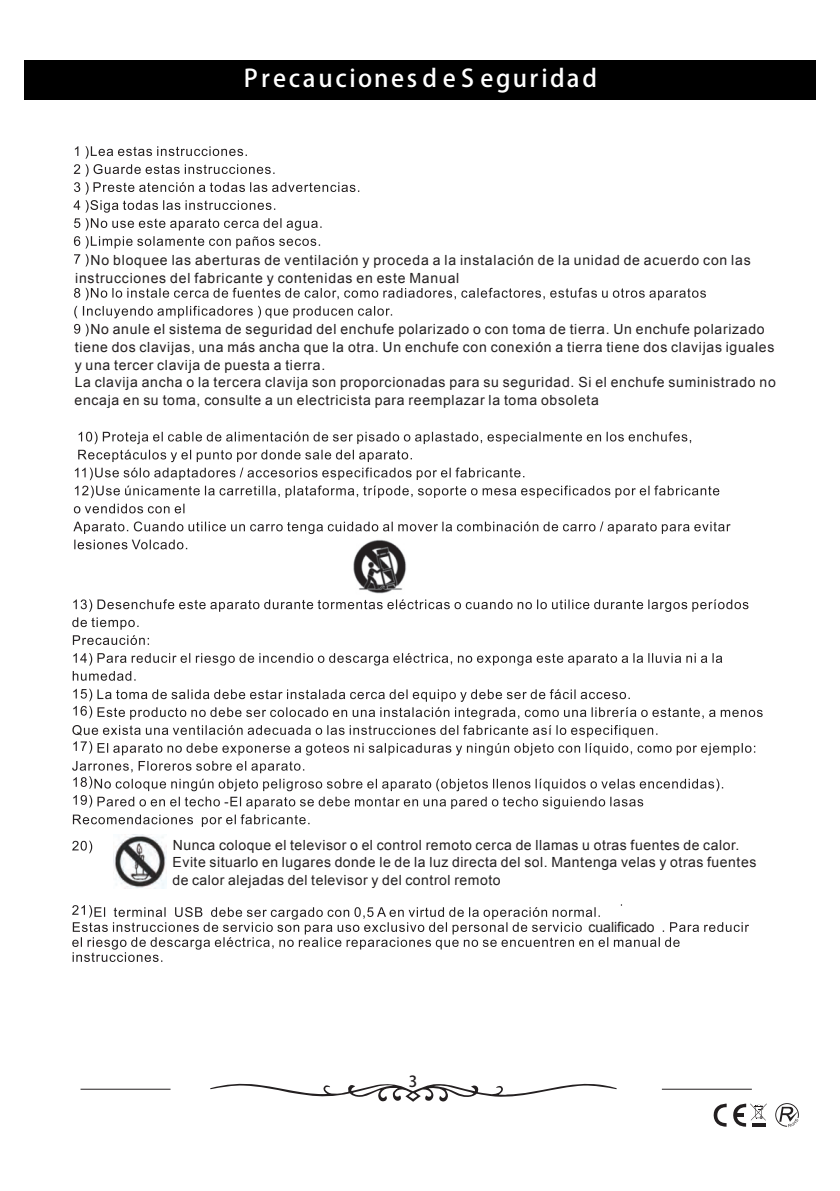
<style>
.page{position:relative;width:840px;height:1191px;background:#fff}
.page>*{position:absolute;margin:0;border:0;box-sizing:border-box;transform-origin:0 0}
.t1{font:700 24px "Tahoma";letter-spacing:.11em;color:#fff}
.t2{font:italic 15.2px "Arial";color:#231f20}
.t3{font:14px/17.8px "Arial";letter-spacing:.05em;color:#231f20}
.t4{font:14px "Arial";color:#231f20}
</style>
<div class="page">
<div style="left:24px;top:60px;width:791px;height:40px;background:#000"></div>
<svg style="left:210px;top:1083px;width:406px;height:18px"></svg>
<hr style="left:80px;top:1088px;width:90px;height:1px;background:#231f20">
<hr style="left:661px;top:1088px;width:90px;height:1px;background:#231f20">
<svg style="left:775px;top:1103px;width:23px;height:24px"></svg>
<hr style="left:751px;top:1123px;width:13px;height:4px;background:#231f20">
<svg style="left:713px;top:1103px;width:53px;height:23px"></svg>
<img style="left:113px;top:853px;width:54px;height:35px">
<img style="left:353px;top:549px;width:53px;height:45px">
<svg style="left:74px;top:146px;width:285px;height:120px"></svg>
<svg style="left:74px;top:288px;width:631px;height:48px"></svg>
<svg style="left:73px;top:431px;width:657px;height:118px"></svg>
<svg style="left:72px;top:834px;width:95px;height:19px"></svg>
<svg style="left:72px;top:599px;width:690px;height:228px"></svg>
<svg style="left:72px;top:904px;width:676px;height:58px"></svg>
<h1 class="t1" style="left:244px;top:63px;width:354px">Precauciones d e S eguridad</h1>
<p class="t3" style="left:75px;top:251px;width:676px;text-indent:15px">No bloquee las aberturas de ventilación y proceda a la instalación de la unidad de acuerdo con las instrucciones del fabricante y contenidas en este Manual</p>
<p class="t3" style="left:74px;top:320px;width:702px;text-indent:16px">No anule el sistema de seguridad del enchufe polarizado o con toma de tierra. Un enchufe polarizado tiene dos clavijas, una más ancha que la otra. Un enchufe con conexión a tierra tiene dos clavijas iguales y una tercer clavija de puesta a tierra.<br>La clavija ancha o la tercera clavija son proporcionadas para su seguridad. Si el enchufe suministrado no encaja en su toma, consulte a un electricista para reemplazar la toma obsoleta</p>
<p class="t3" style="left:172px;top:836px;width:585px">Nunca coloque el televisor o el control remoto cerca de llamas u otras fuentes de calor.<br>Evite situarlo en lugares donde le de la luz directa del sol. Mantenga velas y otras fuentes de calor alejadas del televisor y del control remoto</p>
<p class="t4" style="left:588px;top:918px;width:68px">cualificado</p>
<p class="t2" style="left:409px;top:1072px;width:10px">3</p>
</div>
